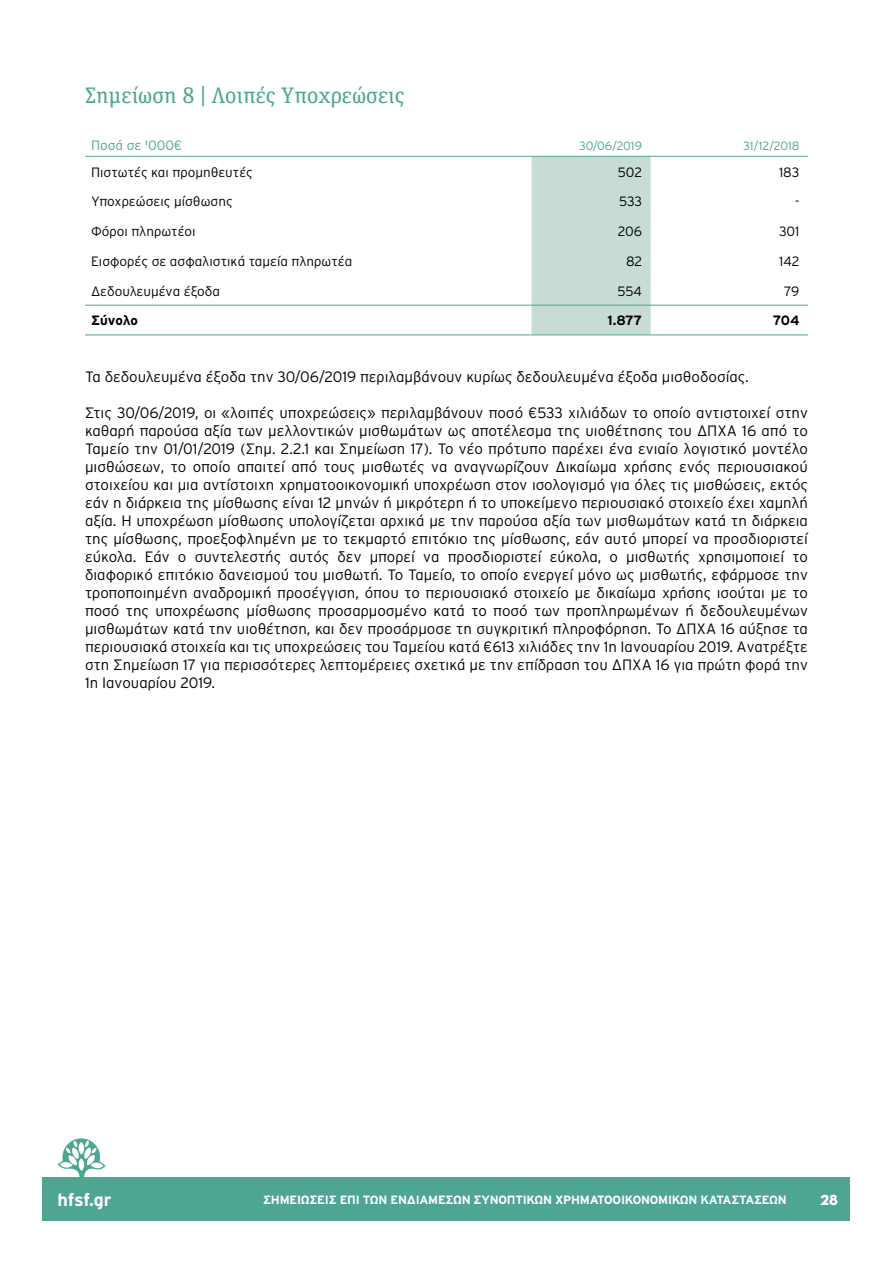
<style>
.page{position:relative;width:893px;height:1263px;background:#fff}
.page>*{position:absolute;margin:0;border:0;box-sizing:border-box;transform-origin:0 0}
.t1{font:22.5px "Unit Slab Pro";color:#4ea592}
.t2{font:700 18px "Interstate GR";letter-spacing:-.01em;color:#fff}
.t3{font:300 15px/18px "Interstate GR";color:#000;text-align:justify}
.t4{font:15px "Neutraface Two Disp Greek Titl";color:#fff}
.t5{font:300 13.5px "Interstate GR";color:#000}
.t6{font:700 13.5px "Interstate GR";letter-spacing:-.015em;color:#000}
.t7{font:300 13.5px "Interstate GR";color:#4ea592}
.t8{font:700 12px "Interstate GR";letter-spacing:-.02em;color:#fff}
.t9{font:300 12px "Interstate GR";color:#4ea592}
</style>
<div class="page">
<div style="left:43px;top:1177px;width:807px;height:43px;background:#4ea592"></div>
<svg style="left:58px;top:1138px;width:47px;height:39px"></svg>
<div style="left:531px;top:157px;width:120px;height:178px;background:#c8dcd6"></div>
<hr style="left:85px;top:305px;width:446px;height:1px;background:#4ea592">
<hr style="left:531px;top:305px;width:120px;height:1px;background:#4ea592">
<hr style="left:651px;top:305px;width:157px;height:1px;background:#4ea592">
<hr style="left:85px;top:335px;width:446px;height:1px;background:#4ea592">
<hr style="left:531px;top:335px;width:120px;height:1px;background:#4ea592">
<hr style="left:651px;top:335px;width:157px;height:1px;background:#4ea592">
<hr style="left:85px;top:156px;width:446px;height:1px;background:#4ea592">
<hr style="left:531px;top:156px;width:120px;height:1px;background:#4ea592">
<hr style="left:651px;top:156px;width:157px;height:1px;background:#4ea592">
<h1 class="t1" style="left:85px;top:80px;width:321px">Σημείωση 8 | Λοιπές Υποχρεώσεις</h1>
<p class="t7" style="left:91px;top:138px;width:93px">Ποσά σε '000€</p>
<p class="t9" style="left:579px;top:139px;width:64px">30/06/2019</p>
<p class="t9" style="left:743px;top:139px;width:58px">31/12/2018</p>
<p class="t5" style="left:91px;top:164px;width:163px">Πιστωτές και προμηθευτές</p>
<p class="t5" style="left:618px;top:164px;width:26px">502</p>
<p class="t5" style="left:779px;top:164px;width:22px">183</p>
<p class="t5" style="left:91px;top:194px;width:143px">Υποχρεώσεις μίσθωσης</p>
<p class="t5" style="left:619px;top:194px;width:24px">533</p>
<p class="t5" style="left:795px;top:194px;width:6px">-</p>
<p class="t5" style="left:91px;top:224px;width:106px">Φόροι πληρωτέοι</p>
<p class="t5" style="left:618px;top:224px;width:26px">206</p>
<p class="t5" style="left:779px;top:224px;width:22px">301</p>
<p class="t5" style="left:91px;top:254px;width:263px">Εισφορές σε ασφαλιστικά ταμεία πληρωτέα</p>
<p class="t5" style="left:626px;top:254px;width:17px">82</p>
<p class="t5" style="left:779px;top:254px;width:22px">142</p>
<p class="t5" style="left:91px;top:283px;width:131px">Δεδουλευμένα έξοδα</p>
<p class="t5" style="left:618px;top:283px;width:26px">554</p>
<p class="t5" style="left:784px;top:283px;width:17px">79</p>
<p class="t6" style="left:91px;top:313px;width:49px">Σύνολο</p>
<p class="t6" style="left:607px;top:313px;width:36px">1.877</p>
<p class="t6" style="left:773px;top:313px;width:28px">704</p>
<p class="t3" style="left:85px;top:367px;width:665px">Τα δεδουλευμένα έξοδα την 30/06/2019 περιλαμβάνουν κυρίως δεδουλευμένα έξοδα μισθοδοσίας.</p>
<p class="t3" style="left:85px;top:403px;width:724px">Στις 30/06/2019, οι «λοιπές υποχρεώσεις» περιλαμβάνουν ποσό €533 χιλιάδων το οποίο αντιστοιχεί στην καθαρή παρούσα αξία των μελλοντικών μισθωμάτων ως αποτέλεσμα της υιοθέτησης του ΔΠΧΑ 16 από το Ταμείο την 01/01/2019 (Σημ. 2.2.1 και Σημείωση 17). Το νέο πρότυπο παρέχει ένα ενιαίο λογιστικό μοντέλο μισθώσεων, το οποίο απαιτεί από τους μισθωτές να αναγνωρίζουν Δικαίωμα χρήσης ενός περιουσιακού στοιχείου και μια αντίστοιχη χρηματοοικονομική υποχρέωση στον ισολογισμό για όλες τις μισθώσεις, εκτός εάν η διάρκεια της μίσθωσης είναι 12 μηνών ή μικρότερη ή το υποκείμενο περιουσιακό στοιχείο έχει χαμηλή αξία. Η υποχρέωση μίσθωσης υπολογίζεται αρχικά με την παρούσα αξία των μισθωμάτων κατά τη διάρκεια της μίσθωσης, προεξοφλημένη με το τεκμαρτό επιτόκιο της μίσθωσης, εάν αυτό μπορεί να προσδιοριστεί εύκολα. Εάν ο συντελεστής αυτός δεν μπορεί να προσδιοριστεί εύκολα, ο μισθωτής χρησιμοποιεί το διαφορικό επιτόκιο δανεισμού του μισθωτή. Το Ταμείο, το οποίο ενεργεί μόνο ως μισθωτής, εφάρμοσε την τροποποιημένη αναδρομική προσέγγιση, όπου το περιουσιακό στοιχείο με δικαίωμα χρήσης ισούται με το ποσό της υποχρέωσης μίσθωσης προσαρμοσμένο κατά το ποσό των προπληρωμένων ή δεδουλευμένων μισθωμάτων κατά την υιοθέτηση, και δεν προσάρμοσε τη συγκριτική πληροφόρηση. Το ΔΠΧΑ 16 αύξησε τα περιουσιακά στοιχεία και τις υποχρεώσεις του Ταμείου κατά €613 χιλιάδες την 1η Ιανουαρίου 2019. Ανατρέξτε στη Σημείωση 17 για περισσότερες λεπτομέρειες σχετικά με την επίδραση του ΔΠΧΑ 16 για πρώτη φορά την 1η Ιανουαρίου 2019.</p>
<p class="t2" style="left:58px;top:1190px;width:56px">hfsf.gr</p>
<p class="t4" style="left:820px;top:1190px;width:19px">28</p>
<p class="t8" style="left:263px;top:1193px;width:525px">ΣΗΜΕΙΏΣΕΙΣ ΕΠΊ ΤΩΝ ΕΝΔΙΆΜΕΣΩΝ ΣΥΝΟΠΤΙΚΏΝ ΧΡΗΜΑΤΟΟΙΚΟΝΟΜΙΚΏΝ KΑΤΑΣΤΆΣΕΩΝ</p>
</div>
